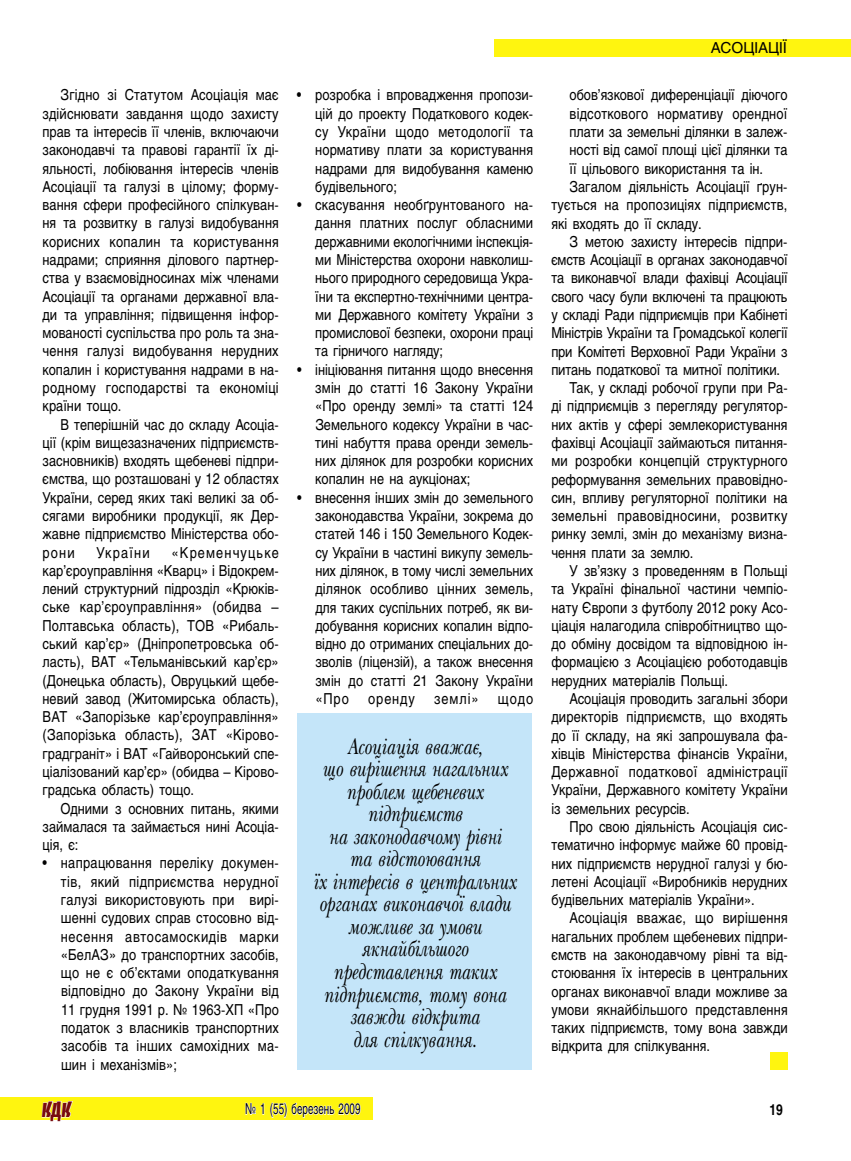
<style>
.page{position:relative;width:851px;height:1161px;background:#fff}
.page>*{position:absolute;margin:0;border:0;box-sizing:border-box;transform-origin:0 0}
.t1{font:italic 23.25px/22.5px "New Baskerville C";color:#000;text-align:center;scale:.75 1}
.t2{font:22.5px "Banco Heavy C";color:#780b0f;scale:.8 1}
.t3{font:15px/18.3px "Helios";color:#000;text-align:justify;scale:.85 1}
.t4{font:15px "Helios";letter-spacing:.025em;color:#000;scale:.85 1}
.t5{font:15px "Helios";letter-spacing:.02em;color:#000;scale:.85 1}
.t6{font:15px "Helios";color:#000;scale:.65 1}
.t7{font:15px "Helios";color:#000}
.t8{font:15px "Helios";letter-spacing:.09em;color:#000;scale:.85 1}
.t9{font:700 15px "Helios";color:#000;scale:.8 1}
</style>
<div class="page">
<div style="left:0;top:1097px;width:373px;height:23px;background:#fff50f"></div>
<svg style="left:41px;top:1101px;width:32px;height:19px"></svg>
<svg style="left:245px;top:1102px;width:19px;height:13px"></svg>
<svg style="left:270px;top:1102px;width:91px;height:16px"></svg>
<div style="left:770px;top:1052px;width:17px;height:17px;background:#fff50f"></div>
<div style="left:298px;top:713px;width:233px;height:356px;background:#c4e5f9"></div>
<div style="left:494px;top:39px;width:356px;height:17px;background:#fff50f"></div>
<p class="t3" style="left:43px;top:86px;width:279px;text-indent:18px">Згідно зі Статутом Асоціація має здійснювати завдання щодо захисту прав та інтересів її членів, включаючи законодавчі та правові гарантії їх ді&shy;яльності, лобіювання інтересів членів Асоціації та галузі в цілому; форму&shy;вання сфери професійного спілкуван&shy;ня та розвитку в галузі видобування корисних копалин та користування надрами; сприяння ділового партнер&shy;ства у взаємовідносинах між членами Асоціації та органами державної вла&shy;ди та управління; підвищення інфор&shy;мованості суспільства про роль та зна&shy;чення галузі видобування нерудних копалин і користування надрами в на&shy;родному господарстві та економіці країни тощо.</p>
<p class="t3" style="left:43px;top:415px;width:279px;text-indent:18px">В теперішній час до складу Асоціа&shy;ції (крім вищезазначених підприємств&shy;засновників) входять щебеневі підпри&shy;ємства, що розташовані у 12 областях України, серед яких такі великі за об&shy;сягами виробники продукції, як Дер&shy;жавне підприємство Міністерства обо&shy;рони</p>
<p class="t3" style="left:43px;top:543px;width:279px;text-indent:129px">«Кременчуцьке кар’єроуправління «Кварц» і Відокрем&shy;лений структурний підрозділ «Крюків&shy;ське кар’єроуправління» (обидва – Полтавська область), ТОВ «Рибаль&shy;ський кар’єр» (Дніпропетровська об&shy;ласть), ВАТ «Тельманівський кар’єр» (Донецька область), Овруцький щебе&shy;невий завод (Житомирська область), ВАТ «Запорізьке кар’єроуправління» (Запорізька область), ЗАТ «Кірово&shy;градграніт» і ВАТ «Гайворонський спе&shy;ціалізований кар’єр» (обидва – Кірово&shy;градська область) тощо.</p>
<p class="t3" style="left:43px;top:799px;width:279px;text-indent:18px">Одними з основних питань, якими займалася та займається нині Асоціа&shy;ція, є:</p>
<p class="t3" style="left:61px;top:854px;width:258px;text-indent:-18px">• напрацювання переліку докумен&shy;тів, який підприємства нерудної галузі використовують при вирі&shy;шенні судових справ стосовно від&shy;несення автосамоскидів марки «БелАЗ» до транспортних засобів, що не є об’єктами оподаткування відповідно до Закону України від 11 грудня 1991 р. № 1963-ХП «Про податок з власників транспортних засобів та інших самохідних ма&shy;шин і механізмів»;</p>
<p class="t8" style="left:96px;top:543px;width:64px">України</p>
<p class="t3" style="left:315px;top:86px;width:258px;text-indent:-18px">• розробка і впровадження пропози&shy;цій до проекту Податкового кодек&shy;су України щодо методології та нормативу плати за користування надрами для видобування каменю будівельного;</p>
<p class="t3" style="left:315px;top:196px;width:258px;text-indent:-18px">• скасування необґрунтованого на&shy;дання платних послуг обласними державними екологічними інспекція&shy;ми Міністерства охорони навколиш&shy;нього природного середовища Укра&shy;їни та експертно-технічними центра&shy;ми Державного комітету України з промислової безпеки, охорони праці та гірничого нагляду;</p>
<p class="t3" style="left:315px;top:360px;width:258px;text-indent:-18px">• ініціювання питання щодо внесення змін до статті 16 Закону України «Про оренду землі» та статті 124<br>Земельного кодексу України в час&shy;тині набуття права оренди земель&shy;них ділянок для розробки корисних копалин не на аукціонах;</p>
<p class="t3" style="left:315px;top:488px;width:258px;text-indent:-18px">• внесення інших змін до земельного законодавства України, зокрема до статей 146 і 150 Земельного Кодек&shy;су України в частині викупу земель&shy;них ділянок, в тому числі земельних ділянок особливо цінних земель, для таких суспільних потреб, як ви&shy;добування корисних копалин відпо&shy;відно до отриманих спеціальних до&shy;зволів (ліцензій), а також внесення змін до статті 21 Закону України «Про</p>
<p class="t3" style="left:368px;top:689px;width:57px">оренду</p>
<p class="t3" style="left:434px;top:689px;width:53px">землі»</p>
<p class="t3" style="left:498px;top:689px;width:43px">щодо</p>
<p class="t1" style="left:313px;top:735px;width:272px">Асоціація вважає,<br>що вирішення нагальних проблем щебеневих підприємств<br>на законодавчому рівні<br>та відстоювання<br>їх інтересів в центральних органах виконавчої влади можливе за умови якнайбільшого представлення таких підприємств, тому вона завжди відкрита<br>для спілкування.</p>
<p class="t7" style="left:710px;top:39px;width:78px">АСОЦІАЦІЇ</p>
<p class="t3" style="left:569px;top:86px;width:258px">обов’язкової диференціації діючого</p>
<p class="t3" style="left:569px;top:104px;width:258px">відсоткового нормативу орендної</p>
<p class="t3" style="left:569px;top:122px;width:258px">плати за земельні ділянки в залеж-</p>
<p class="t3" style="left:569px;top:141px;width:258px">ності від самої площі цієї ділянки та</p>
<p class="t3" style="left:569px;top:159px;width:229px">її цільового використання та ін.</p>
<p class="t3" style="left:569px;top:177px;width:258px">Загалом діяльність Асоціації ґрун-</p>
<p class="t3" style="left:551px;top:196px;width:279px">тується на пропозиціях підприємств,</p>
<p class="t3" style="left:551px;top:214px;width:178px">які входять до її складу.</p>
<p class="t3" style="left:569px;top:232px;width:258px">З метою захисту інтересів підпри-</p>
<p class="t3" style="left:551px;top:250px;width:279px">ємств Асоціації в органах законодавчої</p>
<p class="t3" style="left:551px;top:269px;width:279px">та виконавчої влади фахівці Асоціації</p>
<p class="t3" style="left:551px;top:287px;width:279px">свого часу були включені та працюють</p>
<p class="t3" style="left:551px;top:305px;width:279px">у складі Ради підприємців при Кабінеті</p>
<p class="t3" style="left:551px;top:324px;width:279px">Міністрів України та Громадської колегії</p>
<p class="t3" style="left:551px;top:342px;width:279px">при Комітеті Верховної Ради України з</p>
<p class="t3" style="left:551px;top:360px;width:270px">питань податкової та митної політики.</p>
<p class="t3" style="left:569px;top:378px;width:258px">Так, у складі робочої групи при Ра-</p>
<p class="t3" style="left:551px;top:397px;width:279px">ді підприємців з перегляду регулятор-</p>
<p class="t3" style="left:551px;top:415px;width:279px">них актів у сфері землекористування</p>
<p class="t3" style="left:551px;top:433px;width:279px">фахівці Асоціації займаються питання-</p>
<p class="t3" style="left:551px;top:452px;width:279px">ми розробки концепцій структурного</p>
<p class="t3" style="left:551px;top:470px;width:279px">реформування земельних правовідно-</p>
<p class="t3" style="left:551px;top:488px;width:279px">син, впливу регуляторної політики на</p>
<p class="t4" style="left:551px;top:507px;width:279px">земельні правовідносини, розвитку</p>
<p class="t3" style="left:551px;top:525px;width:279px">ринку землі, змін до механізму визна-</p>
<p class="t3" style="left:551px;top:543px;width:169px">чення плати за землю.</p>
<p class="t3" style="left:569px;top:561px;width:258px">У зв’язку з проведенням в Польщі</p>
<p class="t3" style="left:551px;top:580px;width:279px">та Україні фінальної частини чемпіо-</p>
<p class="t3" style="left:551px;top:598px;width:279px">нату Європи з футболу 2012 року Асо-</p>
<p class="t3" style="left:551px;top:616px;width:279px">ціація налагодила співробітництво що-</p>
<p class="t3" style="left:551px;top:634px;width:279px">до обміну досвідом та відповідною ін-</p>
<p class="t3" style="left:551px;top:653px;width:279px">формацією з Асоціацією роботодавців</p>
<p class="t3" style="left:551px;top:671px;width:209px">нерудних матеріалів Польщі.</p>
<p class="t3" style="left:569px;top:689px;width:258px">Асоціація проводить загальні збори</p>
<p class="t3" style="left:551px;top:708px;width:279px">директорів підприємств, що входять</p>
<p class="t3" style="left:551px;top:726px;width:279px">до її складу, на які запрошувала фа-</p>
<p class="t3" style="left:551px;top:744px;width:279px">хівців Міністерства фінансів України,</p>
<p class="t4" style="left:551px;top:763px;width:279px">Державної податкової адміністрації</p>
<p class="t3" style="left:551px;top:781px;width:279px">України, Державного комітету України</p>
<p class="t3" style="left:551px;top:799px;width:164px">із земельних ресурсів.</p>
<p class="t3" style="left:569px;top:817px;width:258px">Про свою діяльність Асоціація сис-</p>
<p class="t3" style="left:551px;top:836px;width:279px">тематично інформує майже 60 провід-</p>
<p class="t3" style="left:551px;top:854px;width:279px">них підприємств нерудної галузі у бю-</p>
<p class="t3" style="left:551px;top:872px;width:279px">летені Асоціації «Виробників нерудних</p>
<p class="t3" style="left:551px;top:890px;width:240px">будівельних матеріалів України».</p>
<p class="t5" style="left:569px;top:909px;width:258px">Асоціація вважає, що вирішення</p>
<p class="t3" style="left:551px;top:927px;width:279px">нагальних проблем щебеневих підпри-</p>
<p class="t3" style="left:551px;top:945px;width:279px">ємств на законодавчому рівні та від-</p>
<p class="t3" style="left:551px;top:964px;width:279px">стоювання їх інтересів в центральних</p>
<p class="t3" style="left:551px;top:982px;width:279px">органах виконавчої влади можливе за</p>
<p class="t3" style="left:551px;top:1000px;width:279px">умови якнайбільшого представлення</p>
<p class="t3" style="left:551px;top:1018px;width:279px">таких підприємств, тому вона завжди</p>
<p class="t3" style="left:551px;top:1037px;width:188px">відкрита для спілкування.</p>
<h2 class="t2" style="left:42px;top:1096px;width:39px">кДК</h2>
<p class="t6" style="left:245px;top:1100px;width:179px">№ 1 (55) березень 2009</p>
<p class="t9" style="left:769px;top:1100px;width:18px">19</p>
</div>
